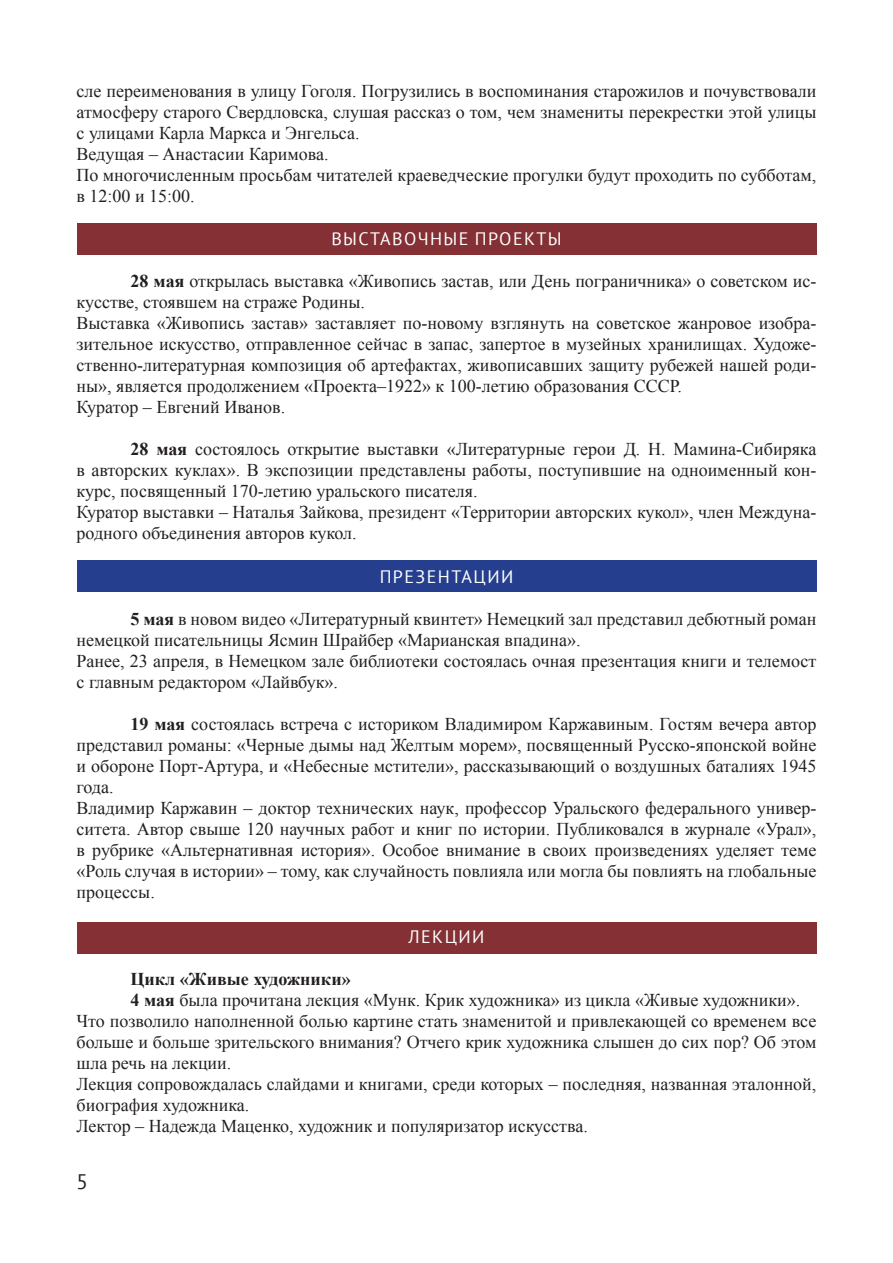
<style>
.page{position:relative;width:893px;height:1263px;background:#fff}
.page>*{position:absolute;margin:0;border:0;box-sizing:border-box;transform-origin:0 0}
.t1{font:21px "PT Sans";color:#231f20}
.основной{font:18px/21px "Times New Roman";color:#231f20;text-align:justify}
.основной-2{font:700 18px "Times New Roman";color:#231f20}
.подгаз{font:18px "PT Sans";letter-spacing:.08em;color:#fff}
.основной-3{font:18px "PT Sans";letter-spacing:.08em;color:#fff}
.s1{font-weight:700}
</style>
<div class="page">
<div style="left:77px;top:922px;width:739px;height:32px;background:#843034"></div>
<div style="left:77px;top:560px;width:739px;height:32px;background:#253f8e"></div>
<div style="left:77px;top:223px;width:739px;height:32px;background:#843034"></div>
<p class="основной" style="left:77px;top:80px;width:741px">сле переименования в улицу Гоголя. Погрузились в воспоминания старожилов и почувствовали атмосферу старого Свердловска, слушая рассказ о том, чем знамениты перекрестки этой улицы с улицами Карла Маркса и Энгельса.</p>
<p class="основной" style="left:77px;top:143px;width:254px">Ведущая – Анастасии Каримова.</p>
<p class="основной" style="left:77px;top:164px;width:741px">По многочисленным просьбам читателей краеведческие прогулки будут проходить по субботам, в 12:00 и 15:00.</p>
<p class="подгаз" style="left:331px;top:227px;width:232px">ВЫСТАВОЧНЫЕ ПРОЕКТЫ</p>
<p class="основной" style="left:77px;top:270px;width:741px;text-indent:54px"><span class="s1">28 мая</span> открылась выставка «Живопись застав, или День пограничника» о советском ис&shy;кусстве, стоявшем на страже Родины.</p>
<p class="основной" style="left:77px;top:312px;width:741px">Выставка «Живопись застав» заставляет по-новому взглянуть на советское жанровое изобра&shy;зительное искусство, отправленное сейчас в запас, запертое в музейных хранилищах. Художе&shy;ственно-литературная композиция об артефактах, живописавших защиту рубежей нашей роди&shy;ны», является продолжением «Проекта–1922» к 100-летию образования СССР.</p>
<p class="основной" style="left:77px;top:396px;width:210px">Куратор – Евгений Иванов.</p>
<p class="основной" style="left:77px;top:438px;width:741px;text-indent:54px"><span class="s1">28 мая</span> состоялось открытие выставки «Литературные герои Д. Н. Мамина-Сибиряка в авторских куклах». В экспозиции представлены работы, поступившие на одноименный кон&shy;курс, посвященный 170-летию уральского писателя.</p>
<p class="основной" style="left:77px;top:501px;width:741px">Куратор выставки – Наталья Зайкова, президент «Территории авторских кукол», член Междуна&shy;родного объединения авторов кукол.</p>
<p class="основной-3" style="left:380px;top:565px;width:135px">ПРЕЗЕНТАЦИИ</p>
<p class="основной" style="left:77px;top:608px;width:741px;text-indent:54px"><span class="s1">5 мая</span> в новом видео «Литературный квинтет» Немецкий зал представил дебютный роман немецкой писательницы Ясмин Шрайбер «Марианская впадина».</p>
<p class="основной" style="left:77px;top:650px;width:741px">Ранее, 23 апреля, в Немецком зале библиотеки состоялась очная презентация книги и телемост с главным редактором «Лайвбук».</p>
<p class="основной" style="left:77px;top:713px;width:741px;text-indent:54px"><span class="s1">19 мая</span> состоялась встреча с историком Владимиром Каржавиным. Гостям вечера автор представил романы: «Черные дымы над Желтым морем», посвященный Русско-японской войне и обороне Порт-Артура, и «Небесные мстители», рассказывающий о воздушных баталиях 1945 года.</p>
<p class="основной" style="left:77px;top:797px;width:741px">Владимир Каржавин – доктор технических наук, профессор Уральского федерального универ&shy;ситета. Автор свыше 120 научных работ и книг по истории. Публиковался в журнале «Урал», в рубрике «Альтернативная история». Особое внимание в своих произведениях уделяет теме «Роль случая в истории» – тому, как случайность повлияла или могла бы повлиять на глобальные процессы.</p>
<p class="основной-3" style="left:408px;top:925px;width:77px">ЛЕКЦИИ</p>
<p class="основной-2" style="left:131px;top:966px;width:222px">Цикл «Живые художники»</p>
<p class="основной" style="left:131px;top:989px;width:671px"><span class="s1">4 мая</span> была прочитана лекция «Мунк. Крик художника» из цикла «Живые художники».</p>
<p class="основной" style="left:77px;top:1010px;width:741px">Что позволило наполненной болью картине стать знаменитой и привлекающей со временем все больше и больше зрительского внимания? Отчего крик художника слышен до сих пор? Об этом шла речь на лекции.</p>
<p class="основной" style="left:77px;top:1073px;width:741px">Лекция сопровождалась слайдами и книгами, среди которых – последняя, названная эталонной, биография художника.</p>
<p class="основной" style="left:77px;top:1115px;width:513px">Лектор – Надежда Маценко, художник и популяризатор искусства.</p>
<p class="t1" style="left:77px;top:1168px;width:13px">5</p>
</div>
